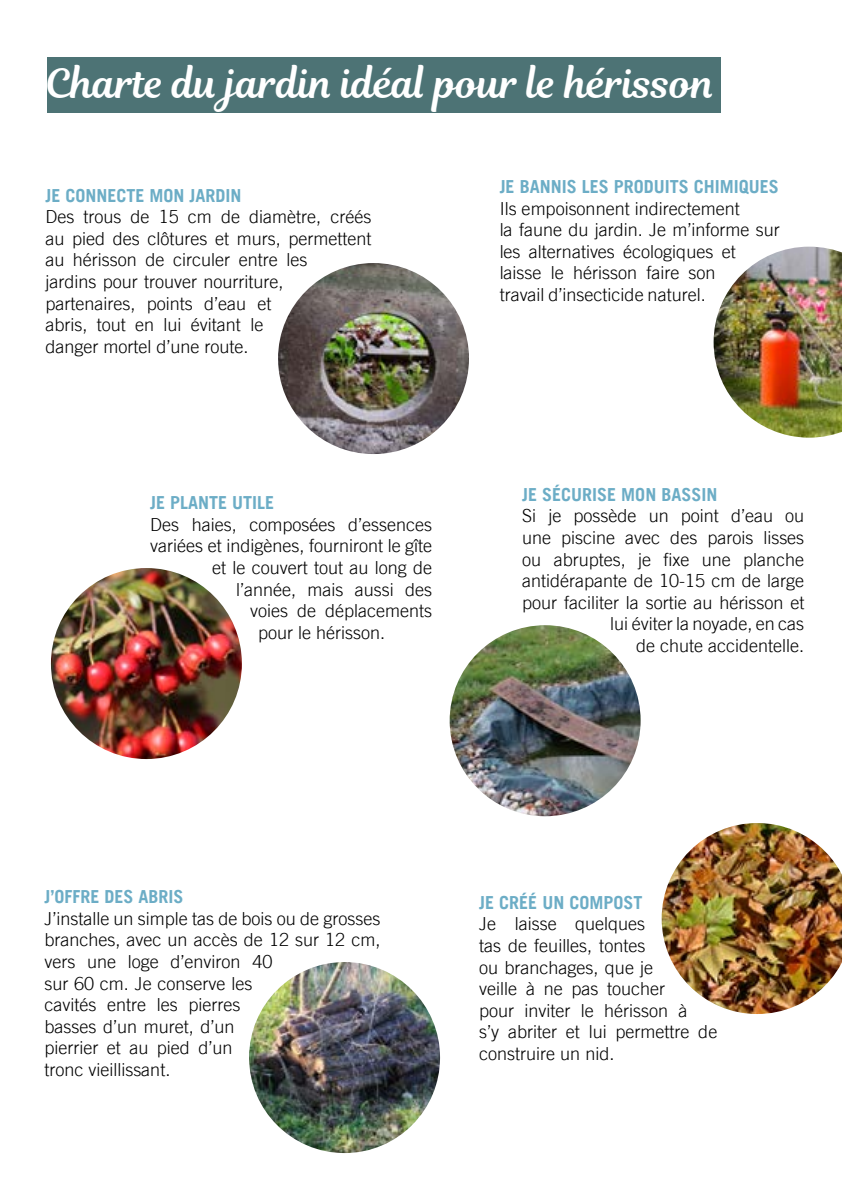
<style>
.page{position:relative;width:842px;height:1191px;background:#fff}
.page>*{position:absolute;margin:0;border:0;box-sizing:border-box;transform-origin:0 0}
.t1{font:40px "Magnolia Script";color:#fff}
.t2{font:300 18px/21.6px "Trade Gothic LT";color:#000}
.t3{font:700 18px "Trade Gothic LT";color:#6cadc6}
</style>
<div class="page">
<div style="left:47px;top:57px;width:674px;height:55px;background:#4d7375"></div>
<img style="left:276px;top:261px;width:195px;height:195px;border-radius:97px">
<div style="left:274px;top:259px;width:199px;height:199px;border:4px solid #fff;border-radius:50%"></div>
<img style="left:713px;top:246px;width:129px;height:192px">
<img style="left:49px;top:566px;width:195px;height:195px;border-radius:97px">
<div style="left:47px;top:564px;width:199px;height:199px;border:4px solid #fff;border-radius:50%"></div>
<img style="left:661px;top:823px;width:181px;height:191px">
<img style="left:247px;top:960px;width:195px;height:195px;border-radius:97px">
<div style="left:245px;top:958px;width:199px;height:198px;border:4px solid #fff;border-radius:50%"></div>
<img style="left:448px;top:623px;width:194px;height:195px;border-radius:97px">
<div style="left:446px;top:621px;width:198px;height:199px;border:4px solid #fff;border-radius:50%"></div>
<h1 class="t1" style="left:45px;top:54px;width:671px">Charte du jardin idéal pour le hérisson</h1>
<p class="t3" style="left:45px;top:184px;width:198px">JE CONNECTE MON JARDIN</p>
<p class="t2" style="left:45px;top:206px;width:328px">Des trous de 15 cm de diamètre, créés au pied des clôtures et murs, permettent au hérisson de circuler entre les<br>jardins pour trouver nourriture, partenaires, points d’eau et<br>abris, tout en lui évitant le<br>danger mortel d’une route.</p>
<p class="t3" style="left:150px;top:492px;width:126px">JE PLANTE UTILE</p>
<p class="t2" style="left:150px;top:513px;width:283px">Des haies, composées d’essences</p>
<p class="t2" style="left:150px;top:535px;width:283px">variées et indigènes, fourniront le gîte</p>
<p class="t2" style="left:212px;top:556px;width:221px">et le couvert tout au long de</p>
<p class="t2" style="left:236px;top:578px;width:198px">l’année, mais aussi des</p>
<p class="t2" style="left:250px;top:600px;width:183px">voies de déplacements</p>
<p class="t2" style="left:258px;top:621px;width:129px">pour le hérisson.</p>
<p class="t3" style="left:500px;top:176px;width:281px">JE BANNIS LES PRODUITS CHIMIQUES</p>
<p class="t2" style="left:500px;top:197px;width:282px">Ils empoisonnent indirectement<br>la faune du jardin. Je m’informe sur les alternatives écologiques et laisse le hérisson faire son<br>travail d’insecticide naturel.</p>
<p class="t3" style="left:522px;top:483px;width:197px">JE SÉCURISE MON BASSIN</p>
<p class="t2" style="left:522px;top:505px;width:284px;text-align:right">Si je possède un point d’eau ou une piscine avec des parois lisses ou abruptes, je fixe une planche antidérapante de 10-15 cm de large pour faciliter la sortie au hérisson et lui éviter la noyade, en cas<br>de chute accidentelle.</p>
<p class="t3" style="left:44px;top:885px;width:141px">J’OFFRE DES ABRIS</p>
<p class="t2" style="left:44px;top:907px;width:338px">J’installe un simple tas de bois ou de grosses branches, avec un accès de 12 sur 12 cm, vers une loge d’environ 40<br>sur 60 cm. Je conserve les<br>cavités entre les pierres<br>basses d’un muret, d’un<br>pierrier et au pied d’un<br>tronc vieillissant.</p>
<p class="t3" style="left:479px;top:891px;width:165px">JE CRÉÉ UN COMPOST</p>
<p class="t2" style="left:479px;top:913px;width:239px">Je laisse quelques<br>tas de feuilles, tontes<br>ou branchages, que je<br>veille à ne pas toucher<br>pour inviter le hérisson à<br>s’y abriter et lui permettre de construire un nid.</p>
</div>
